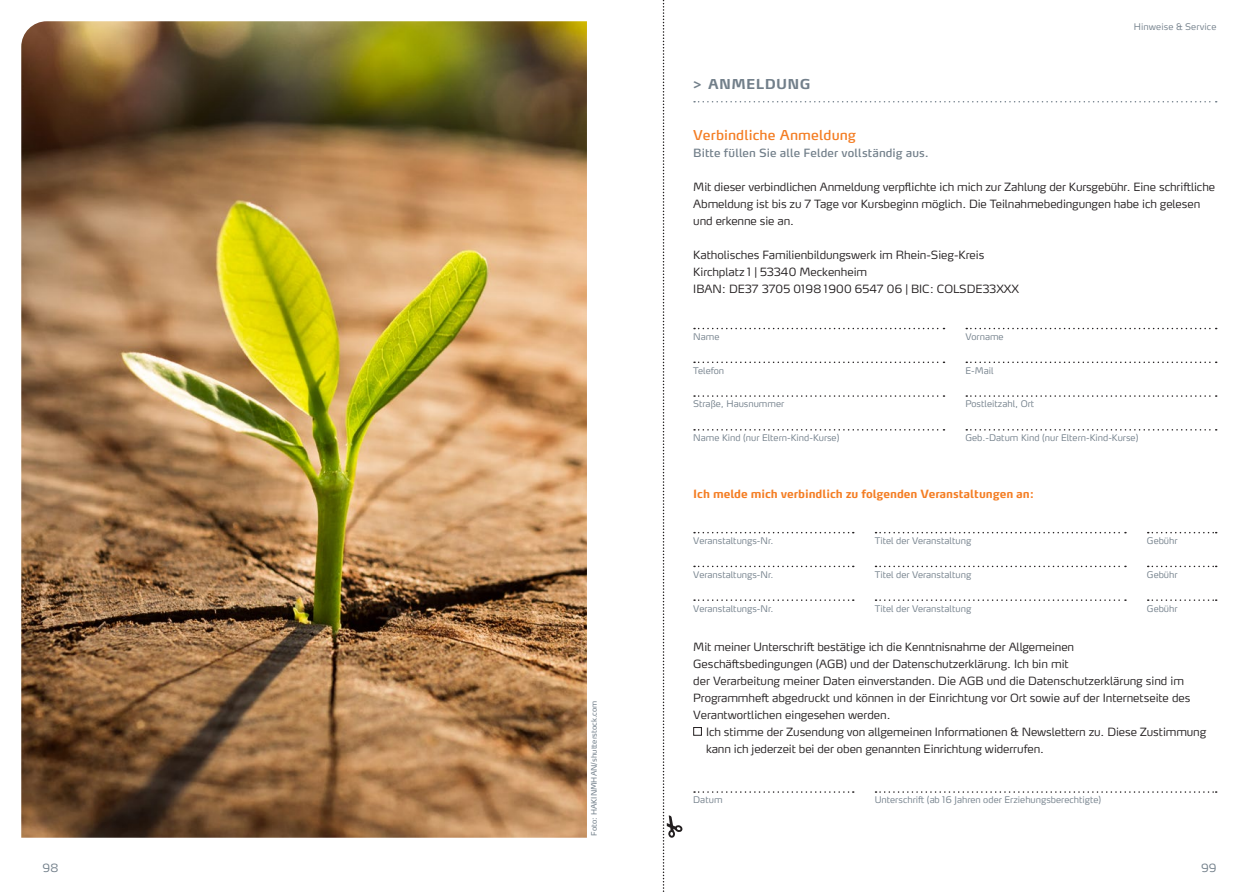
<style>
.page{position:relative;width:1259px;height:893px;background:#fff}
.page>*{position:absolute;margin:0;border:0;box-sizing:border-box;transform-origin:0 0}
.t1{font:13.5px "Max OT";letter-spacing:.01em;color:#f47d23}
.t2{font:700 13.5px "Max OT";letter-spacing:.02em;color:#727f8a}
.t3{font:300 11.25px/17px "Max OT";letter-spacing:-.005em;color:#231f20}
.t4{font:700 11.25px "Max OT";letter-spacing:-.005em;color:#f47d23}
.t5{font:11.25px "Max OT";letter-spacing:.01em;color:#727f8a}
.t6{font:300 11.25px "Max OT";color:#727f8a}
.t7{font:300 9px "Max OT";color:#727f8a}
.t8{font:7.5px "Max OT";color:#727f8a}
</style>
<div class="page">
<svg style="left:694px;top:101px;width:522px;height:1px"></svg>
<svg style="left:663px;top:0;width:19px;height:892px"></svg>
<svg style="left:694px;top:328px;width:250px;height:1px"></svg>
<svg style="left:694px;top:362px;width:250px;height:1px"></svg>
<svg style="left:694px;top:395px;width:250px;height:2px"></svg>
<svg style="left:694px;top:429px;width:250px;height:2px"></svg>
<svg style="left:966px;top:328px;width:250px;height:1px"></svg>
<svg style="left:966px;top:362px;width:250px;height:1px"></svg>
<svg style="left:966px;top:395px;width:250px;height:2px"></svg>
<svg style="left:966px;top:429px;width:250px;height:2px"></svg>
<svg style="left:694px;top:532px;width:159px;height:1px"></svg>
<svg style="left:694px;top:566px;width:159px;height:1px"></svg>
<svg style="left:694px;top:599px;width:159px;height:2px"></svg>
<svg style="left:875px;top:532px;width:251px;height:1px"></svg>
<svg style="left:875px;top:566px;width:251px;height:1px"></svg>
<svg style="left:875px;top:599px;width:251px;height:2px"></svg>
<svg style="left:1147px;top:532px;width:69px;height:1px"></svg>
<svg style="left:1147px;top:566px;width:69px;height:1px"></svg>
<svg style="left:1147px;top:599px;width:69px;height:2px"></svg>
<div style="left:693px;top:727px;width:9px;height:9px;border:1px solid #231f20"></div>
<svg style="left:694px;top:791px;width:159px;height:2px"></svg>
<svg style="left:875px;top:791px;width:341px;height:2px"></svg>
<img style="left:21px;top:21px;width:566px;height:817px">
<p class="t6" style="left:43px;top:861px;width:17px">98</p>
<p class="t8" style="left:589px;top:836px;width:137px;rotate:-90deg">Foto: HAKINMHAN/shutterstock.com</p>
<p class="t2" style="left:693px;top:76px;width:119px">&gt; ANMELDUNG</p>
<p class="t7" style="left:1134px;top:21px;width:84px">Hinweise &amp; Service</p>
<p class="t1" style="left:693px;top:127px;width:164px">Verbindliche Anmeldung</p>
<p class="t5" style="left:693px;top:146px;width:237px">Bitte füllen Sie alle Felder vollständig aus.</p>
<p class="t3" style="left:693px;top:179px;width:523px">Mit dieser verbindlichen Anmeldung verpflichte ich mich zur Zahlung der Kursgebühr. Eine schriftliche<br>Abmeldung ist bis zu 7 Tage vor Kursbeginn möglich. Die Teilnahmebedingungen habe ich gelesen und erkenne sie an.</p>
<p class="t3" style="left:693px;top:247px;width:327px">Katholisches Familienbildungswerk im Rhein-Sieg-Kreis<br>Kirchplatz 1 | 53340 Meckenheim<br>IBAN: DE37 3705 0198 1900 6547 06 | BIC: COLSDE33XXX</p>
<p class="t7" style="left:693px;top:331px;width:28px">Name</p>
<p class="t7" style="left:693px;top:365px;width:32px">Telefon</p>
<p class="t7" style="left:693px;top:399px;width:92px">Straße, Hausnummer</p>
<p class="t7" style="left:693px;top:432px;width:148px">Name Kind (nur Eltern-Kind-Kurse)</p>
<p class="t7" style="left:965px;top:331px;width:40px">Vorname</p>
<p class="t7" style="left:965px;top:365px;width:30px">E-Mail</p>
<p class="t7" style="left:965px;top:399px;width:70px">Postleitzahl, Ort</p>
<p class="t7" style="left:965px;top:432px;width:174px">Geb.-Datum Kind (nur Eltern-Kind-Kurse)</p>
<p class="t4" style="left:693px;top:486px;width:342px">Ich melde mich verbindlich zu folgenden Veranstaltungen an:</p>
<p class="t7" style="left:693px;top:535px;width:82px">Veranstaltungs-Nr.</p>
<p class="t7" style="left:693px;top:569px;width:82px">Veranstaltungs-Nr.</p>
<p class="t7" style="left:693px;top:603px;width:82px">Veranstaltungs-Nr.</p>
<p class="t7" style="left:1147px;top:535px;width:32px">Gebühr</p>
<p class="t7" style="left:1147px;top:569px;width:32px">Gebühr</p>
<p class="t7" style="left:1147px;top:603px;width:32px">Gebühr</p>
<p class="t3" style="left:693px;top:638px;width:499px">Mit meiner Unterschrift bestätige ich die Kenntnisnahme der Allgemeinen Geschäftsbedingungen (AGB) und der Datenschutzerklärung. Ich bin mit<br>der Verarbeitung meiner Daten einverstanden. Die AGB und die Datenschutzerklärung sind im Programmheft abgedruckt und können in der Einrichtung vor Ort sowie auf der Internetseite des Verantwortlichen eingesehen werden.</p>
<p class="t3" style="left:706px;top:723px;width:502px">Ich stimme der Zusendung von allgemeinen Informationen &amp; Newslettern zu. Diese Zustimmung kann ich jederzeit bei der oben genannten Einrichtung widerrufen.</p>
<p class="t7" style="left:874px;top:535px;width:98px">Titel der Veranstaltung</p>
<p class="t7" style="left:874px;top:569px;width:98px">Titel der Veranstaltung</p>
<p class="t7" style="left:874px;top:603px;width:98px">Titel der Veranstaltung</p>
<p class="t7" style="left:693px;top:794px;width:31px">Datum</p>
<p class="t7" style="left:874px;top:794px;width:228px">Unterschrift (ab 16 Jahren oder Erziehungsberechtigte)</p>
<p class="t6" style="left:1201px;top:861px;width:17px">99</p>
</div>
